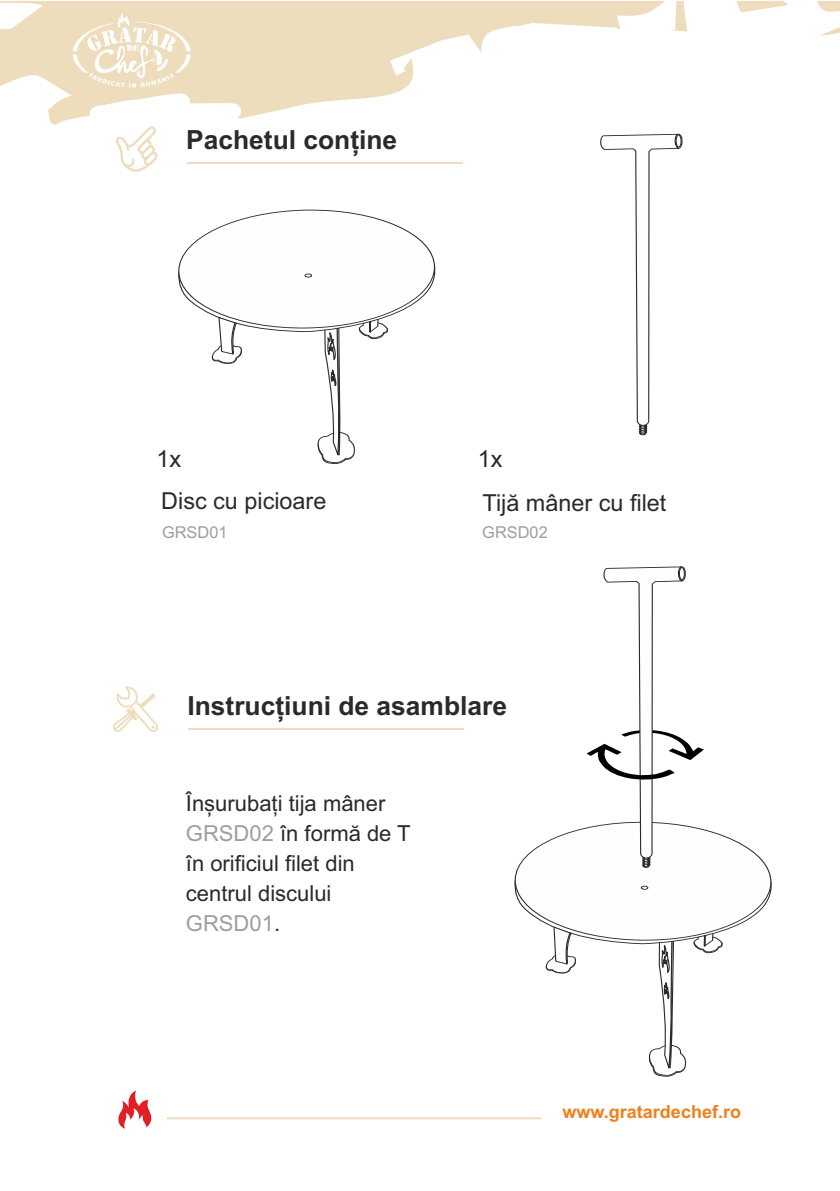
<style>
.page{position:relative;width:840px;height:1191px;background:#fff}
.page>*{position:absolute;margin:0;border:0;box-sizing:border-box;transform-origin:0 0}
.t1{font:700 26.4px "Arial";color:#2b2a29}
.t2{font:23.4px/42.6px "Arial";color:#2b2a29}
.t3{font:22px/30px "Arial";color:#2b2a29}
.t4{font:700 18px "Arial";color:#ef7f1a}
.t5{font:16.4px "Arial";color:#9d9e9e}
.s1{color:#9d9e9e}
</style>
<div class="page">
<svg style="left:0;top:1px;width:839px;height:125px"></svg>
<svg style="left:166px;top:1117px;width:375px;height:2px"></svg>
<svg style="left:118px;top:1090px;width:34px;height:38px"></svg>
<svg style="left:73px;top:13px;width:118px;height:74px"></svg>
<svg style="left:115px;top:126px;width:41px;height:46px"></svg>
<svg style="left:142px;top:135px;width:321px;height:197px"></svg>
<svg style="left:209px;top:313px;width:36px;height:51px"></svg>
<svg style="left:301px;top:315px;width:88px;height:149px"></svg>
<svg style="left:305px;top:274px;width:6px;height:3px"></svg>
<svg style="left:638px;top:429px;width:9px;height:6px"></svg>
<svg style="left:563px;top:115px;width:192px;height:314px"></svg>
<svg style="left:674px;top:133px;width:12px;height:16px"></svg>
<svg style="left:675px;top:135px;width:6px;height:12px"></svg>
<svg style="left:514px;top:833px;width:258px;height:111px"></svg>
<svg style="left:543px;top:923px;width:35px;height:51px"></svg>
<svg style="left:636px;top:929px;width:87px;height:148px"></svg>
<svg style="left:640px;top:886px;width:7px;height:3px"></svg>
<svg style="left:641px;top:862px;width:9px;height:6px"></svg>
<svg style="left:566px;top:566px;width:192px;height:296px"></svg>
<svg style="left:677px;top:566px;width:12px;height:16px"></svg>
<svg style="left:678px;top:567px;width:6px;height:13px"></svg>
<svg style="left:586px;top:729px;width:117px;height:51px"></svg>
<svg style="left:113px;top:686px;width:45px;height:46px"></svg>
<hr style="left:188px;top:728px;width:275px;height:2px;background:#eeddbd">
<p class="t1" style="left:186px;top:130px;width:212px">Pachetul conține</p>
<p class="t2" style="left:156px;top:439px;width:171px">1x<br>Disc cu picioare</p>
<p class="t2" style="left:477px;top:438px;width:190px;line-height:44.6px">1x<br>Tijă mâner cu filet</p>
<p class="t5" style="left:162px;top:526px;width:67px">GRSD01</p>
<p class="t5" style="left:482px;top:526px;width:67px">GRSD02</p>
<p class="t1" style="left:187px;top:695px;width:321px">Instrucțiuni de asamblare</p>
<p class="t3" style="left:186px;top:790px;width:226px">Înșurubați tija mâner<br><span class="s1">GRSD02</span> în formă de T în orificiul filet din centrul discului<br><span class="s1">GRSD01</span>.</p>
<p class="t4" style="left:562px;top:1104px;width:180px">www.gratardechef.ro</p>
</div>
